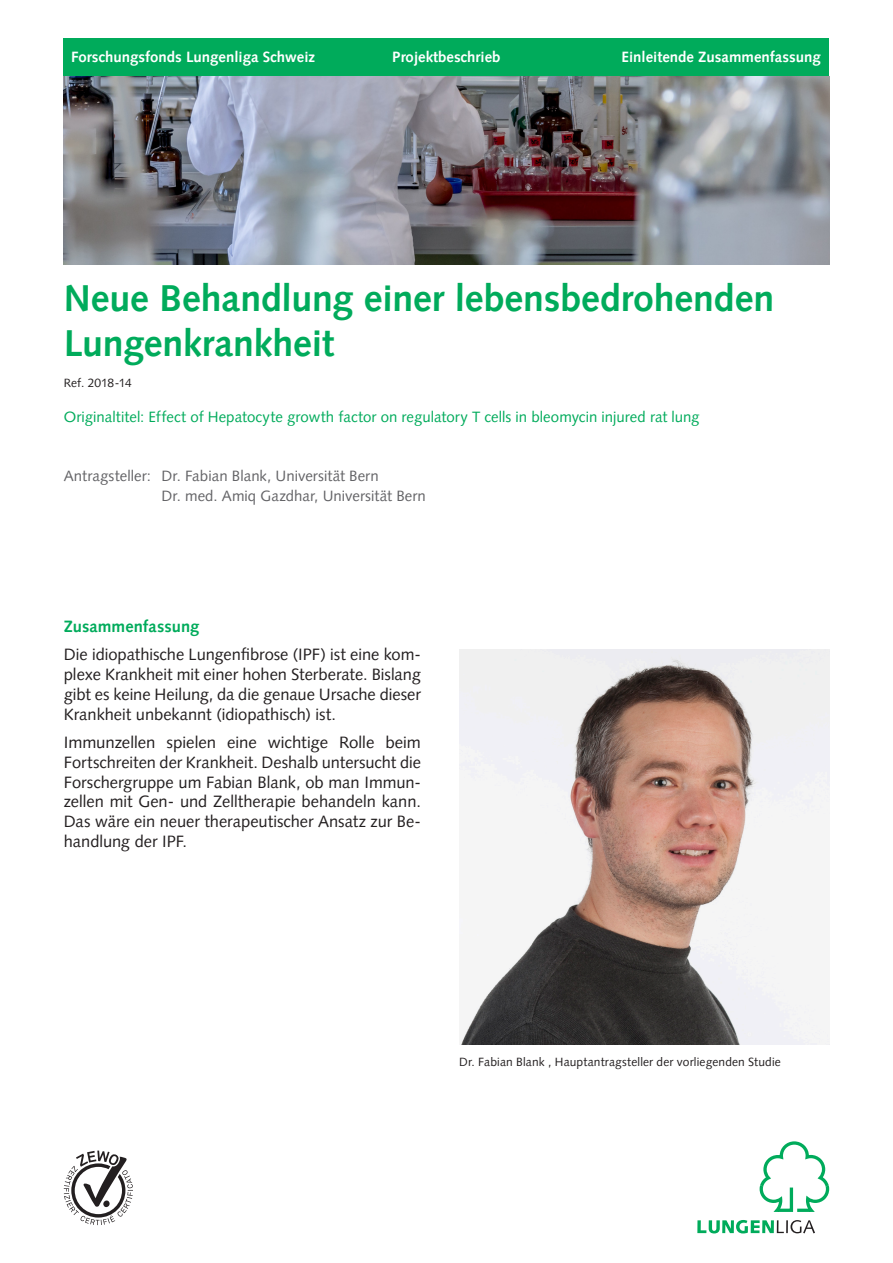
<style>
.page{position:relative;width:893px;height:1263px;background:#fff}
.page>*{position:absolute;margin:0;border:0;box-sizing:border-box;transform-origin:0 0}
.Haupttitel{font:700 37.5px/45px "Syntax LT Pro";letter-spacing:-.005em;color:#00ab5b}
.Fliesstext{font:16.5px/19.8px "Syntax LT Pro";color:#231f20;text-align:justify}
.Zwischentitel{font:700 16.5px "Syntax LT Pro";letter-spacing:.005em;color:#00ab5b}
.Orginaltitel{font:15px "Syntax LT Pro";color:#00ab5b}
.Antragsteller{font:15px "Syntax LT Pro";letter-spacing:.005em;color:#636366}
.t1{font:700 15px "Syntax LT Pro";color:#fff}
.Bildbeschrieb{font:12px "Syntax LT Pro";letter-spacing:.015em;color:#231f20}
.Datum{font:12px "Syntax LT Pro";letter-spacing:.005em;color:#231f20}
</style>
<div class="page">
<div style="left:64px;top:38px;width:765px;height:39px;background:#00ab5b"></div>
<svg style="left:64px;top:1150px;width:69px;height:75px"></svg>
<svg style="left:697px;top:1220px;width:118px;height:13px"></svg>
<svg style="left:760px;top:1141px;width:69px;height:71px"></svg>
<img style="left:64px;top:77px;width:765px;height:188px">
<img style="left:459px;top:649px;width:370px;height:396px">
<p class="t1" style="left:71px;top:48px;width:246px">Forschungsfonds Lungenliga Schweiz</p>
<p class="t1" style="left:392px;top:48px;width:110px">Projektbeschrieb</p>
<p class="t1" style="left:621px;top:48px;width:201px">Einleitende Zusammenfassung</p>
<p class="Haupttitel" style="left:64px;top:276px;width:712px">Neue Behandlung einer lebensbedrohenden<br>Lungenkrankheit</p>
<p class="Datum" style="left:64px;top:376px;width:69px">Ref. 2018-14</p>
<p class="Orginaltitel" style="left:64px;top:407px;width:637px">Originaltitel: Effect of Hepatocyte growth factor on regulatory T cells in bleomycin injured rat lung</p>
<p class="Antragsteller" style="left:64px;top:467px;width:89px">Antragsteller:</p>
<p class="Antragsteller" style="left:162px;top:467px;width:219px">Dr. Fabian Blank, Universität Bern</p>
<p class="Antragsteller" style="left:162px;top:487px;width:266px">Dr. med. Amiq Gazdhar, Universität Bern</p>
<p class="Zwischentitel" style="left:64px;top:616px;width:137px">Zusammenfassung</p>
<p class="Fliesstext" style="left:64px;top:645px;width:359px">Die idiopathische Lungenfibrose (IPF) ist eine kom&shy;plexe Krankheit mit einer hohen Sterberate. Bislang gibt es keine Heilung, da die genaue Ursache dieser Krankheit unbekannt (idiopathisch) ist.</p>
<p class="Fliesstext" style="left:64px;top:732px;width:359px">Immunzellen spielen eine wichtige Rolle beim Fortschreiten der Krankheit. Deshalb untersucht die Forschergruppe um Fabian Blank, ob man Immun&shy;zellen mit Gen- und Zelltherapie behandeln kann.<br>Das wäre ein neuer therapeutischer Ansatz zur Be&shy;handlung der IPF.</p>
<p class="Bildbeschrieb" style="left:459px;top:1055px;width:323px">Dr. Fabian Blank , Hauptantragsteller der vorliegenden Studie</p>
</div>
